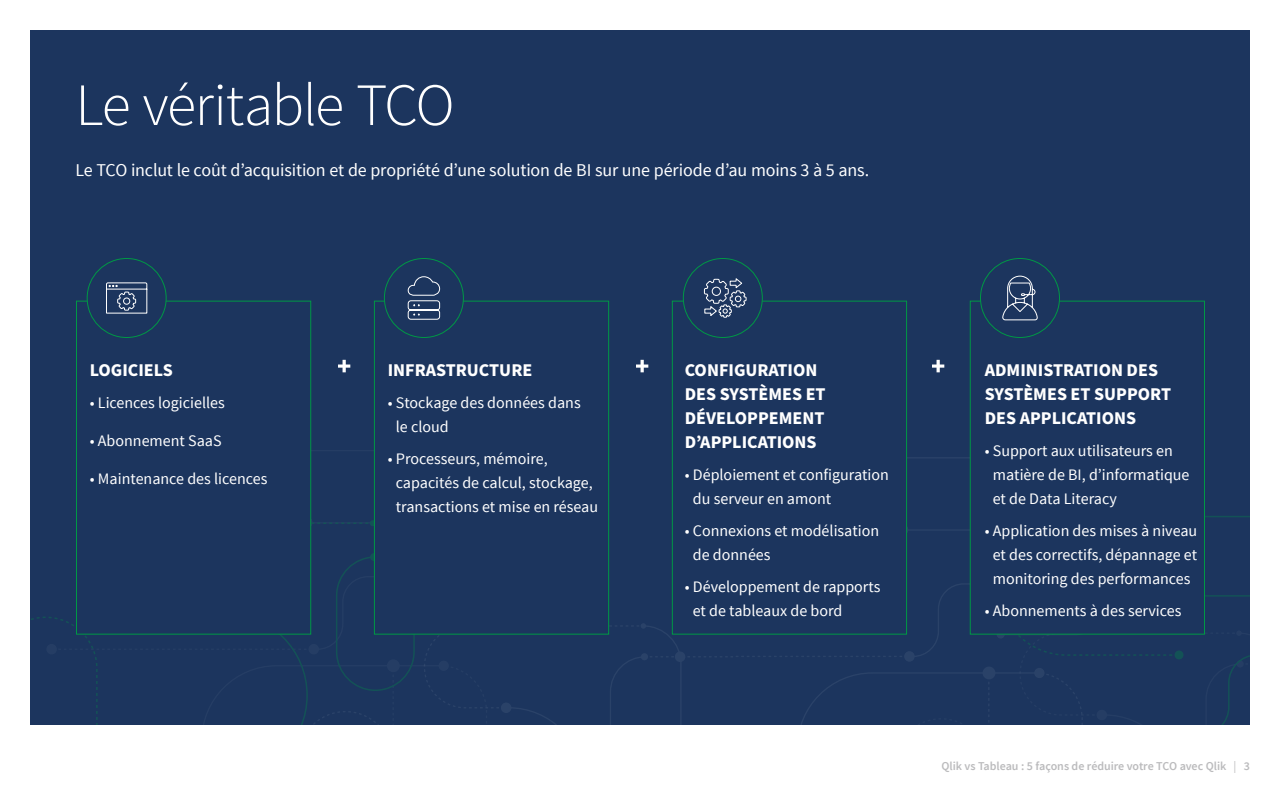
<style>
.page{position:relative;width:1280px;height:800px;background:#fff}
.page>*{position:absolute;margin:0;border:0;box-sizing:border-box;transform-origin:0 0}
.t1{font:300 60px "Source Sans Pro";letter-spacing:-.025em;color:#fff}
.t2{font:700 18px/24px "Source Sans Pro";color:#fff}
.t3{font:18px "Source Sans Pro";letter-spacing:-.01em;color:#fff}
.t4{font:16px/24px "Source Sans Pro";color:#fff}
.t5{font:600 12px "Source Sans Pro";letter-spacing:-.005em;color:#bbbbbd}
.s1{font-weight:400}
</style>
<div class="page">
<div style="left:30px;top:30px;width:1220px;height:695px;background:#1c355e"></div>
<svg style="left:31px;top:360px;width:1219px;height:365px"></svg>
<div style="left:374px;top:301px;width:235px;height:334px;background:#1c355e;border:1px solid #009845"></div>
<div style="left:384px;top:258px;width:79px;height:80px;background:#1c355e;border-radius:50%"></div>
<div style="left:384px;top:258px;width:80px;height:80px;border:1px solid #009845;border-radius:50%"></div>
<svg style="left:407px;top:276px;width:34px;height:44px"></svg>
<div style="left:672px;top:301px;width:235px;height:334px;background:#1c355e;border:1px solid #009845"></div>
<div style="left:683px;top:258px;width:79px;height:80px;background:#1c355e;border-radius:50%"></div>
<svg style="left:703px;top:267px;width:44px;height:71px"></svg>
<div style="left:970px;top:301px;width:235px;height:334px;background:#1c355e;border:1px solid #009845"></div>
<div style="left:980px;top:258px;width:80px;height:80px;background:#1c355e;border-radius:50%"></div>
<div style="left:980px;top:258px;width:80px;height:80px;border:1px solid #009845;border-radius:50%"></div>
<svg style="left:1002px;top:275px;width:35px;height:46px"></svg>
<div style="left:76px;top:301px;width:235px;height:334px;background:#1c355e;border:1px solid #009845"></div>
<div style="left:87px;top:258px;width:79px;height:80px;background:#1c355e;border-radius:50%"></div>
<div style="left:87px;top:258px;width:80px;height:80px;border:1px solid #009845;border-radius:50%"></div>
<svg style="left:106px;top:282px;width:42px;height:32px"></svg>
<h1 class="t1" style="left:75px;top:69px;width:381px">Le véritable TCO</h1>
<p class="t3" style="left:75px;top:159px;width:795px">Le TCO inclut le coût d’acquisition et de propriété d’une solution de BI sur une période d’au moins 3 à 5 ans.</p>
<p class="t2" style="left:90px;top:358px;width:84px">LOGICIELS</p>
<p class="t4" style="left:90px;top:391px;width:137px">• Licences logicielles</p>
<p class="t4" style="left:90px;top:429px;width:133px">• Abonnement SaaS</p>
<p class="t4" style="left:90px;top:467px;width:179px">• Maintenance des licences</p>
<p class="t2" style="left:388px;top:358px;width:146px">INFRASTRUCTURE</p>
<p class="t4" style="left:396px;top:391px;width:186px;text-indent:-8px">• Stockage des données dans le cloud</p>
<p class="t4" style="left:396px;top:447px;width:204px;text-indent:-8px">• Processeurs, mémoire, capacités de calcul, stockage, transactions et mise en réseau</p>
<p class="t2" style="left:685px;top:358px;width:142px">CONFIGURATION<br>DES SYSTÈMES ET<br>DÉVELOPPEMENT<br>D’APPLICATIONS</p>
<p class="t4" style="left:693px;top:463px;width:198px;text-indent:-8px">• Déploiement et configuration du serveur en amont</p>
<p class="t4" style="left:693px;top:519px;width:188px;text-indent:-8px">• Connexions et modélisation de données</p>
<p class="t4" style="left:693px;top:575px;width:189px;text-indent:-8px">• Développement de rapports et de tableaux de bord</p>
<p class="t2" style="left:985px;top:358px;width:188px">ADMINISTRATION DES<br>SYSTÈMES ET SUPPORT<br>DES APPLICATIONS</p>
<p class="t4" style="left:993px;top:439px;width:198px;text-indent:-8px">• Support aux utilisateurs en matière de BI, d’informatique et de Data Literacy</p>
<p class="t4" style="left:985px;top:519px;width:214px;text-align:center">• Application des mises à niveau et des correctifs, dépannage et monitoring des performances</p>
<p class="t4" style="left:985px;top:599px;width:198px">• Abonnements à des services</p>
<p class="t5" style="left:941px;top:758px;width:310px">Qlik vs Tableau : 5 façons de réduire votre TCO avec Qlik <span class="s1">|</span> 3</p>
</div>
